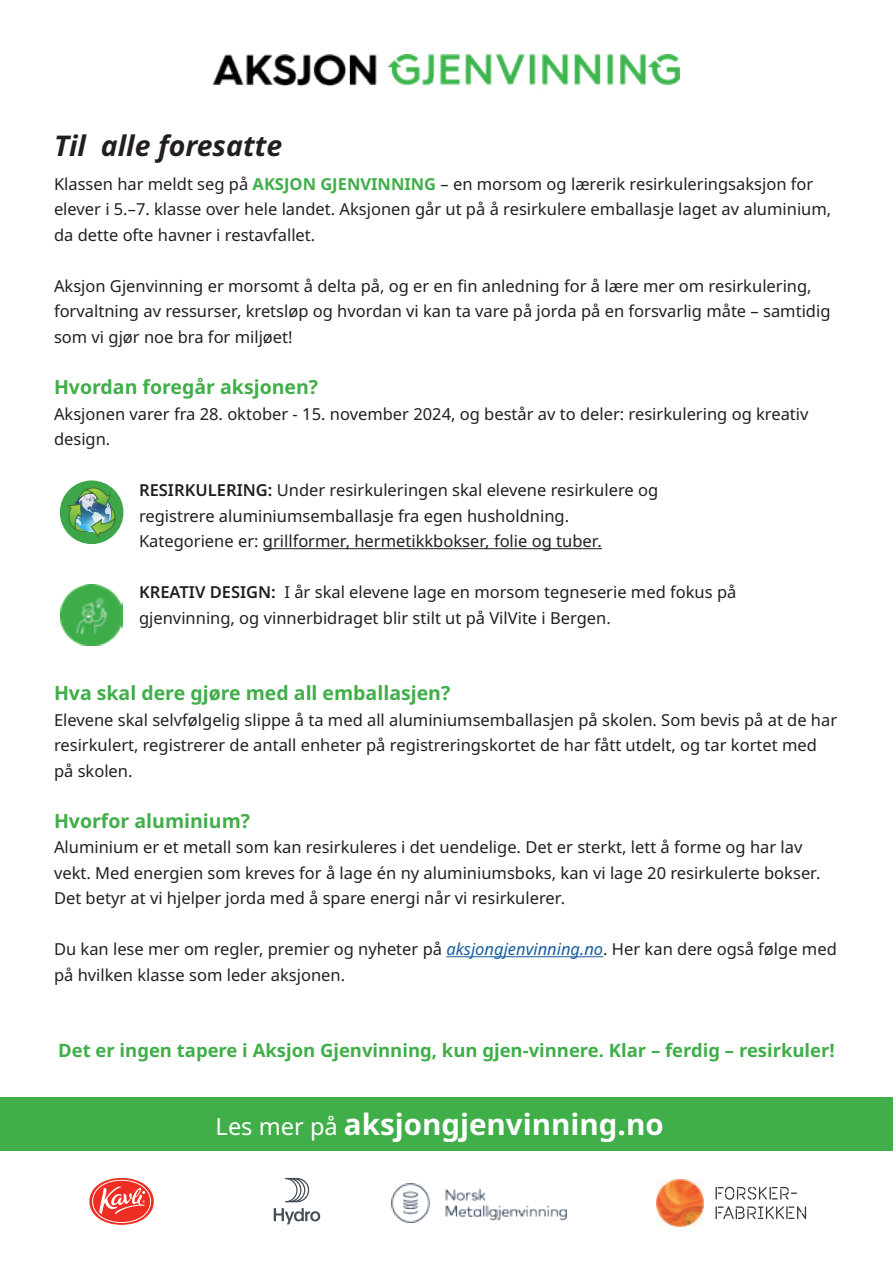
<style>
.page{position:relative;width:893px;height:1263px;background:#fff}
.page>*{position:absolute;margin:0;border:0;box-sizing:border-box;transform-origin:0 0}
.t1{font:700 29.55px "Noto Sans";color:#fff}
.t2{font:italic 700 28.5px "Noto Sans";color:#231f20}
.t3{font:700 19.5px "Noto Sans";color:#40ae49}
.t4{font:700 18.45px "Noto Sans";color:#40ae49}
.t5{font:16.5px/25.5px "Noto Sans";color:#231f20}
.s1{font-weight:700;color:#40ae49}
.s2{font-weight:600}
.s3{font-style:italic;color:#175d9e}
.s4{font-weight:400;font-size:23.55px}
</style>
<div class="page">
<hr style="left:263px;top:548px;width:339px;height:1px;background:#231f20">
<hr style="left:446px;top:956px;width:157px;height:1px;background:#175d9e">
<div style="left:0;top:1097px;width:893px;height:53px;background:#40ae49"></div>
<img style="left:214px;top:54px;width:465px;height:33px">
<img style="left:392px;top:1184px;width:175px;height:38px">
<svg style="left:274px;top:1208px;width:46px;height:16px"></svg>
<svg style="left:285px;top:1178px;width:24px;height:24px"></svg>
<svg style="left:715px;top:1206px;width:91px;height:13px"></svg>
<svg style="left:715px;top:1187px;width:82px;height:13px"></svg>
<img style="left:656px;top:1180px;width:47px;height:46px">
<svg style="left:89px;top:1178px;width:65px;height:47px"></svg>
<svg style="left:92px;top:1180px;width:59px;height:43px"></svg>
<div style="left:60px;top:480px;width:63px;height:64px;background:#3ca648;border-radius:50%"></div>
<svg style="left:68px;top:487px;width:47px;height:50px"></svg>
<img style="left:61px;top:584px;width:61px;height:61px">
<h2 class="t2" style="left:54px;top:125px;width:230px">Til alle foresatte</h2>
<p class="t5" style="left:54px;top:172px;width:779px">Klassen har meldt seg på <span class="s1">AKSJON GJENVINNING</span> – en morsom og lærerik resirkuleringsaksjon for elever i 5.–7. klasse over hele landet. Aksjonen går ut på å resirkulere emballasje laget av aluminium, da dette ofte havner i restavfallet.</p>
<p class="t5" style="left:54px;top:274px;width:778px">Aksjon Gjenvinning er morsomt å delta på, og er en fin anledning for å lære mer om resirkulering, forvaltning av ressurser, kretsløp og hvordan vi kan ta vare på jorda på en forsvarlig måte – samtidig som vi gjør noe bra for miljøet!</p>
<p class="t3" style="left:54px;top:373px;width:266px">Hvordan foregår aksjonen?</p>
<p class="t5" style="left:54px;top:401px;width:756px">Aksjonen varer fra 28. oktober - 15. november 2024, og består av to deler: resirkulering og kreativ design.</p>
<p class="t5" style="left:139px;top:478px;width:521px"><span class="s2">RESIRKULERING:</span> Under resirkuleringen skal elevene resirkulere og registrere aluminiumsemballasje fra egen husholdning.<br>Kategoriene er: grillformer, hermetikkbokser, folie og tuber.</p>
<p class="t5" style="left:139px;top:580px;width:599px"><span class="s2">KREATIV DESIGN:</span> I år skal elevene lage en morsom tegneserie med fokus på gjenvinning, og vinnerbidraget blir stilt ut på VilVite i Bergen.</p>
<p class="t3" style="left:54px;top:679px;width:398px">Hva skal dere gjøre med all emballasjen?</p>
<p class="t5" style="left:54px;top:707px;width:785px">Elevene skal selvfølgelig slippe å ta med all aluminiumsemballasjen på skolen. Som bevis på at de har resirkulert, registrerer de antall enheter på registreringskortet de har fått utdelt, og tar kortet med på skolen.</p>
<p class="t3" style="left:54px;top:807px;width:198px">Hvorfor aluminium?</p>
<p class="t5" style="left:54px;top:835px;width:768px">Aluminium er et metall som kan resirkuleres i det uendelige. Det er sterkt, lett å forme og har lav vekt. Med energien som kreves for å lage én ny aluminiumsboks, kan vi lage 20 resirkulerte bokser.<br>Det betyr at vi hjelper jorda med å spare energi når vi resirkulerer.</p>
<p class="t5" style="left:54px;top:937px;width:784px">Du kan lese mer om regler, premier og nyheter på <span class="s3">aksjongjenvinning.no</span>. Her kan dere også følge med på hvilken klasse som leder aksjonen.</p>
<p class="t4" style="left:58px;top:1037px;width:778px">Det er ingen tapere i Aksjon Gjenvinning, kun gjen-vinnere. Klar – ferdig – resirkuler!</p>
<h1 class="t1" style="left:216px;top:1103px;width:450px"><span class="s4">Les mer på</span> aksjongjenvinning.no</h1>
</div>
